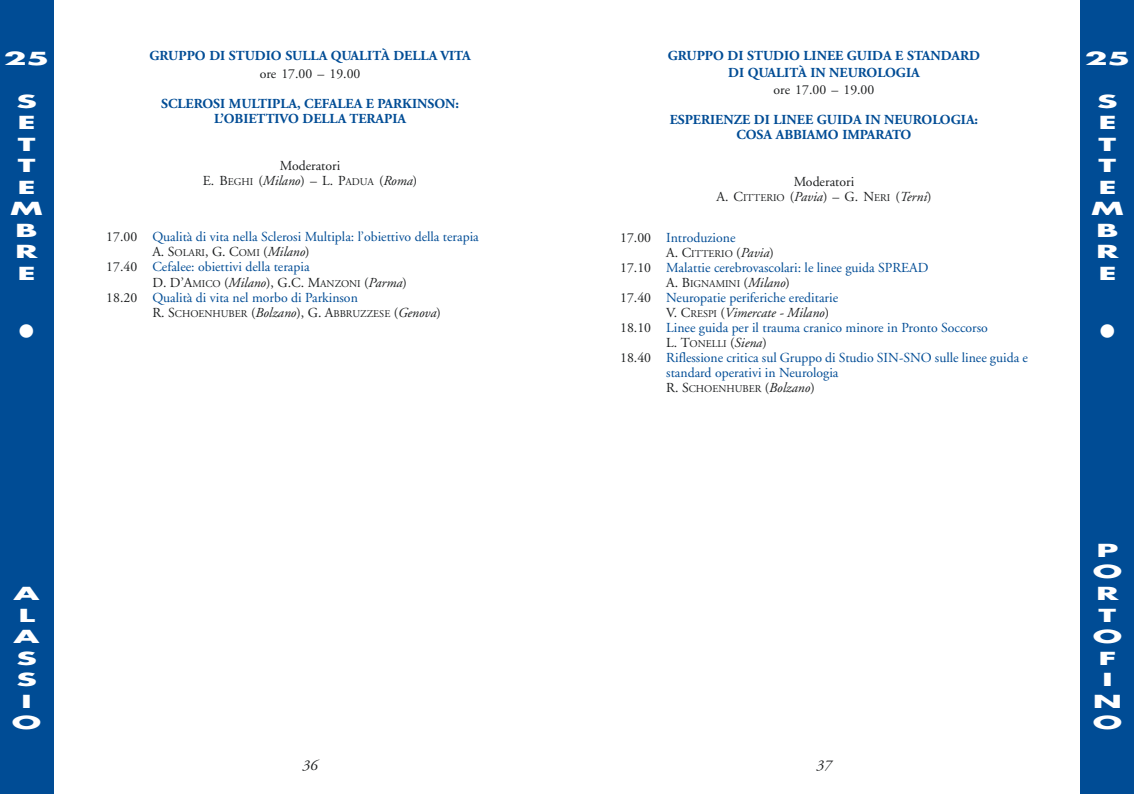
<style>
.page{position:relative;width:1134px;height:794px;background:#fff}
.page>*{position:absolute;margin:0;border:0;box-sizing:border-box;transform-origin:0 0}
.t1{font:37.5px "Symbol";color:#fff}
.t2{font:700 17.5px/21.5px "Futura";color:#fff;text-align:center;scale:1.9 1}
.t3{font:italic 15px "Adobe Garamond";color:#1c1e1f}
.t4{font:13.75px/15px "Adobe Garamond";color:#004c95}
.t5{font:700 13.75px/15px "Adobe Garamond";color:#004c95;text-align:center}
.t6{font:13.75px/15px "Adobe Garamond";color:#1c1e1f;text-align:center}
.t7{font:italic 13.75px "Adobe Garamond";color:#1c1e1f}
.t8{font:10.25px "Adobe Garamond";color:#1c1e1f}
.s1{font-size:10.25px}
.s2{font-style:italic}
.s3{color:#1c1e1f}
.s4{font-size:13.75px}
.s5{font-style:italic;font-size:13.75px}
.s6{font-style:normal}
.s7{font-style:normal;font-size:10.25px}
</style>
<div class="page">
<div style="left:1081px;top:0;width:53px;height:793px;background:#004c95"></div>
<div style="left:0;top:0;width:53px;height:793px;background:#004c95"></div>
<p class="t2" style="left:4px;top:49px;width:26px">25</p>
<p class="t2" style="left:10px;top:92px;width:19px">S<br>E<br>T<br>T<br>E<br>M<br>B<br>R<br>E</p>
<h1 class="t1" style="left:18px;top:304px;width:19px">•</h1>
<p class="t5" style="left:149px;top:50px;width:323px">GRUPPO DI STUDIO SULLA QUALITÀ DELLA VITA</p>
<p class="t6" style="left:260px;top:67px;width:102px">ore 17.00 – 19.00</p>
<p class="t5" style="left:161px;top:97px;width:299px">SCLEROSI MULTIPLA, CEFALEA E PARKINSON:<br>L’OBIETTIVO DELLA TERAPIA</p>
<p class="t6" style="left:203px;top:159px;width:216px">Moderatori<br>E. B<span class="s1">EGHI</span> (<span class="s2">Milano</span>) – L. P<span class="s1">ADUA</span> (<span class="s2">Roma</span>)</p>
<p class="t4" style="left:106px;top:231px;width:374px"><span class="s3">17.00</span> Qualità di vita nella Sclerosi Multipla: l’obiettivo della terapia</p>
<p class="t6" style="left:152px;top:246px;width:159px">A. S<span class="s1">OLARI</span>, G. C<span class="s1">OMI</span> (<span class="s2">Milano</span>)</p>
<p class="t4" style="left:106px;top:261px;width:205px"><span class="s3">17.40</span> Cefalee: obiettivi della terapia</p>
<p class="t6" style="left:152px;top:276px;width:256px">D. D’A<span class="s1">MICO</span> (<span class="s2">Milano</span>), G.C. M<span class="s1">ANZONI</span> (<span class="s2">Parma</span>)</p>
<p class="t4" style="left:106px;top:291px;width:253px"><span class="s3">18.20</span> Qualità di vita nel morbo di Parkinson</p>
<p class="t8" style="left:152px;top:309px;width:290px"><span class="s4">R. S</span>CHOENHUBER <span class="s4">(</span><span class="s5">Bolzano</span><span class="s4">), G. A</span>BBRUZZESE <span class="s4">(</span><span class="s5">Genova</span><span class="s4">)</span></p>
<p class="t2" style="left:12px;top:584px;width:17px">A<br>L<br>A<br>S<br>S<br>I<br>O</p>
<p class="t3" style="left:303px;top:759px;width:16px">36</p>
<p class="t5" style="left:668px;top:49px;width:314px;line-height:16.5px">GRUPPO DI STUDIO LINEE GUIDA E STANDARD<br>DI QUALITÀ IN NEUROLOGIA</p>
<p class="t6" style="left:773px;top:83px;width:102px">ore 17.00 – 19.00</p>
<p class="t5" style="left:670px;top:113px;width:310px">ESPERIENZE DI LINEE GUIDA IN NEUROLOGIA:<br>COSA ABBIAMO IMPARATO</p>
<p class="t6" style="left:716px;top:175px;width:217px">Moderatori<br>A. C<span class="s1">ITTERIO</span> (<span class="s2">Pavia</span>) – G. N<span class="s1">ERI</span> (<span class="s2">Terni</span>)</p>
<p class="t4" style="left:620px;top:231px;width:117px"><span class="s3">17.00</span> Introduzione</p>
<p class="t8" style="left:666px;top:249px;width:109px"><span class="s4">A. C</span>ITTERIO <span class="s4">(</span><span class="s5">Pavia</span><span class="s4">)</span></p>
<p class="t4" style="left:620px;top:261px;width:310px"><span class="s3">17.10</span> Malattie cerebrovascolari: le linee guida SPREAD</p>
<p class="t8" style="left:666px;top:279px;width:125px"><span class="s4">A. B</span>IGNAMINI <span class="s4">(</span><span class="s5">Milano</span><span class="s4">)</span></p>
<p class="t4" style="left:620px;top:291px;width:219px"><span class="s3">17.40</span> Neuropatie periferiche ereditarie</p>
<p class="t7" style="left:666px;top:307px;width:164px"><span class="s6">V. C</span><span class="s7">RESPI</span> <span class="s6">(</span>Vimercate - Milano<span class="s6">)</span></p>
<p class="t4" style="left:620px;top:321px;width:369px"><span class="s3">18.10</span> Linee guida per il trauma cranico minore in Pronto Soccorso</p>
<p class="t8" style="left:666px;top:339px;width:102px"><span class="s4">L. T</span>ONELLI <span class="s4">(</span><span class="s5">Siena</span><span class="s4">)</span></p>
<p class="t4" style="left:666px;top:351px;width:363px;text-indent:-46px"><span class="s3">18.40</span> Riflessione critica sul Gruppo di Studio SIN-SNO sulle linee guida e standard operativi in Neurologia</p>
<p class="t8" style="left:666px;top:384px;width:150px"><span class="s4">R. S</span>CHOENHUBER <span class="s4">(</span><span class="s5">Bolzano</span><span class="s4">)</span></p>
<p class="t2" style="left:1084px;top:49px;width:26px">25</p>
<p class="t2" style="left:1091px;top:92px;width:19px">S<br>E<br>T<br>T<br>E<br>M<br>B<br>R<br>E</p>
<h1 class="t1" style="left:1099px;top:304px;width:19px">•</h1>
<p class="t3" style="left:816px;top:759px;width:16px">37</p>
<p class="t2" style="left:1093px;top:541px;width:17px">P<br>O<br>R<br>T<br>O<br>F<br>I<br>N<br>O</p>
</div>
